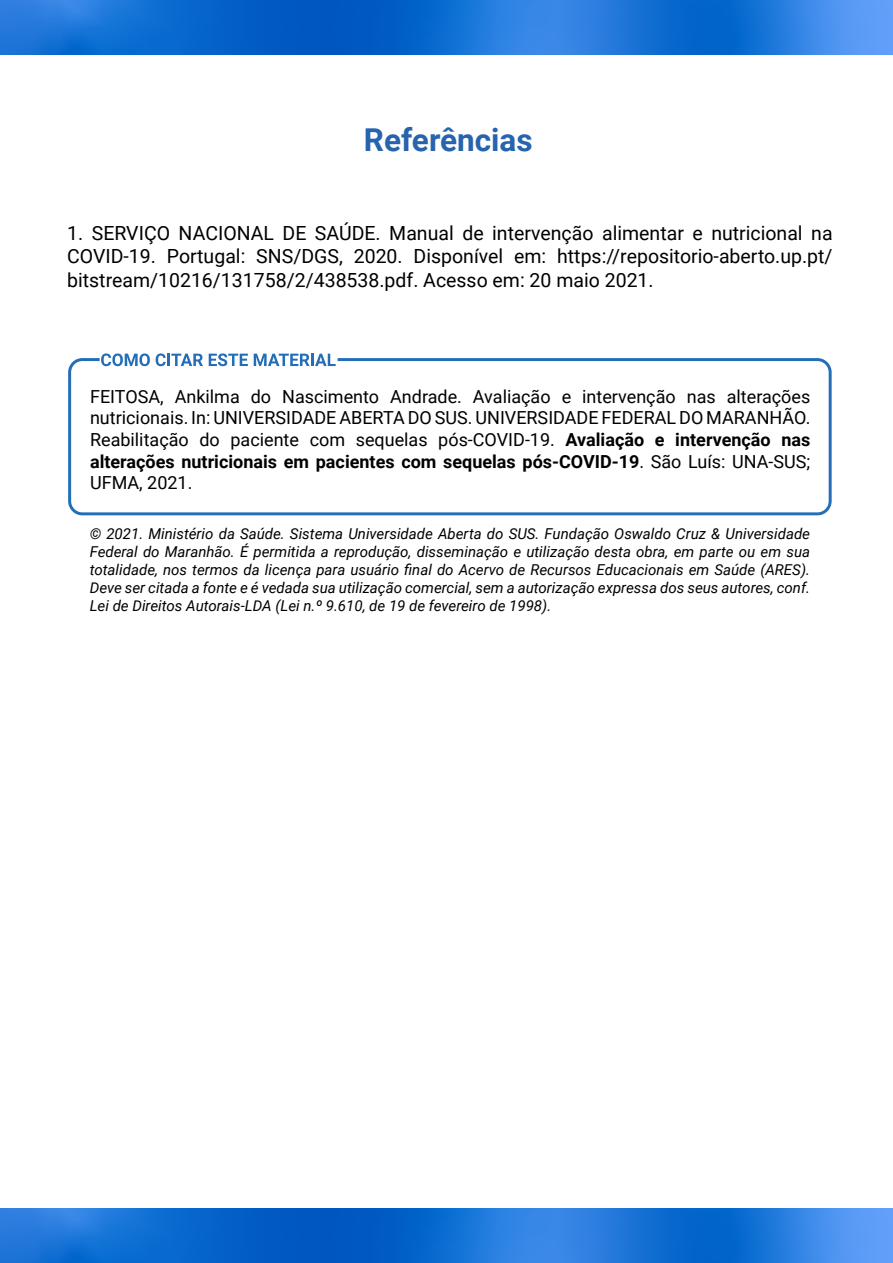
<style>
.page{position:relative;width:893px;height:1263px;background:#fff}
.page>*{position:absolute;margin:0;border:0;box-sizing:border-box;transform-origin:0 0}
.t1{font:700 31.5px "Roboto";color:#2664ae}
.t2{font:19.5px/23.4px "Roboto";color:#000;text-align:justify}
.t3{font:18px/21.6px "Roboto";color:#000;text-align:justify}
.t4{font:italic 15px/18px "Roboto";color:#000;text-align:justify}
.s1{font-weight:700}
</style>
<div class="page">
<img style="left:0;top:0;width:893px;height:54px">
<img style="left:0;top:1209px;width:893px;height:54px">
<div style="left:68px;top:358px;width:764px;height:157px;border:3px solid #236eb6;border-radius:13px"></div>
<div style="left:100px;top:349px;width:238px;height:21px;background:#fff"></div>
<svg style="left:101px;top:353px;width:49px;height:13px"></svg>
<svg style="left:156px;top:353px;width:47px;height:13px"></svg>
<svg style="left:209px;top:353px;width:39px;height:13px"></svg>
<svg style="left:254px;top:354px;width:82px;height:12px"></svg>
<h1 class="t1" style="left:364px;top:118px;width:170px">Referências</h1>
<p class="t2" style="left:67px;top:221px;width:767px">1. SERVIÇO NACIONAL DE SAÚDE. Manual de intervenção alimentar e nutricional na COVID-19. Portugal: SNS/DGS, 2020. Disponível em: https://repositorio-aberto.up.pt/ bitstream/10216/131758/2/438538.pdf. Acesso em: 20 maio 2021.</p>
<p class="t3" style="left:90px;top:385px;width:722px">FEITOSA, Ankilma do Nascimento Andrade. Avaliação e intervenção nas alterações nutricionais. In: UNIVERSIDADE ABERTA DO SUS. UNIVERSIDADE FEDERAL DO MARANHÃO.<br>Reabilitação do paciente com sequelas pós-COVID-19. <span class="s1">Avaliação e intervenção nas alterações nutricionais em pacientes com sequelas pós-COVID-19</span>. São Luís: UNA-SUS; UFMA, 2021.</p>
<p class="t4" style="left:90px;top:524px;width:722px">© 2021. Ministério da Saúde. Sistema Universidade Aberta do SUS. Fundação Oswaldo Cruz &amp; Universidade Federal do Maranhão. É permitida a reprodução, disseminação e utilização desta obra, em parte ou em sua totalidade, nos termos da licença para usuário final do Acervo de Recursos Educacionais em Saúde (ARES).<br>Deve ser citada a fonte e é vedada sua utilização comercial, sem a autorização expressa dos seus autores, conf.<br>Lei de Direitos Autorais-LDA (Lei n.º 9.610, de 19 de fevereiro de 1998).</p>
</div>
